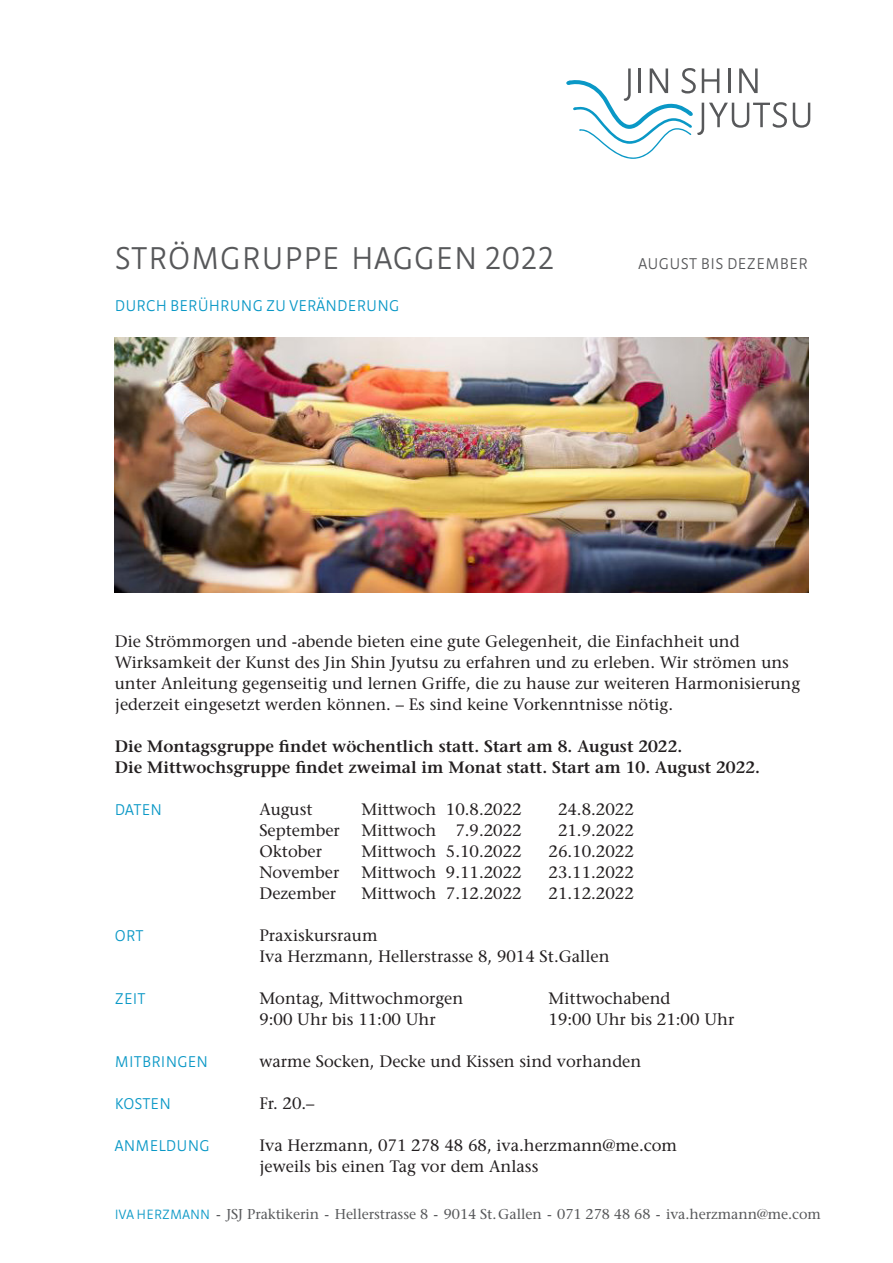
<style>
.page{position:relative;width:893px;height:1263px;background:#fff}
.page>*{position:absolute;margin:0;border:0;box-sizing:border-box;transform-origin:0 0}
.t1{font:300 33.3px "Strada OT";letter-spacing:.025em;color:#57585a}
.t2{font:500 16.5px/21px "Stone Serif Std";color:#231f20}
.t3{font:600 16.5px "Stone Serif Std";color:#231f20}
.t4{font:300 16.5px "Strada OT";letter-spacing:.01em;color:#0a98c6}
.t5{font:300 16.5px "Strada OT";letter-spacing:.025em;color:#57585a}
.t6{font:500 14.25px "Stone Serif Std";letter-spacing:-.005em;color:#57585a}
.s1{font-family:"Strada OT";font-weight:300;color:#0a98c6}
</style>
<div class="page">
<img style="left:115px;top:338px;width:693px;height:255px">
<svg style="left:793px;top:103px;width:17px;height:25px"></svg>
<svg style="left:566px;top:68px;width:221px;height:91px"></svg>
<p class="t1" style="left:115px;top:239px;width:440px">STRÖMGRUPPE HAGGEN 2022</p>
<p class="t4" style="left:115px;top:296px;width:286px">DURCH BERÜHRUNG ZU VERÄNDERUNG</p>
<p class="t5" style="left:638px;top:254px;width:171px">AUGUST BIS DEZEMBER</p>
<p class="t2" style="left:115px;top:630px;width:687px">Die Strömmorgen und -abende bieten eine gute Gelegenheit, die Einfachheit und Wirksamkeit der Kunst des Jin Shin Jyutsu zu erfahren und zu erleben. Wir strömen uns unter Anleitung gegenseitig und lernen Griffe, die zu hause zur weiteren Harmonisierung jederzeit eingesetzt werden können. – Es sind keine Vorkenntnisse nötig.</p>
<p class="t3" style="left:115px;top:736px;width:569px">Die Montagsgruppe findet wöchentlich statt. Start am 8. August 2022.</p>
<p class="t3" style="left:115px;top:757px;width:647px">Die Mittwochsgruppe findet zweimal im Monat statt. Start am 10. August 2022.</p>
<p class="t4" style="left:115px;top:800px;width:49px">DATEN</p>
<p class="t2" style="left:259px;top:798px;width:55px">August</p>
<p class="t2" style="left:361px;top:798px;width:162px">Mittwoch 10.8.2022</p>
<p class="t2" style="left:558px;top:798px;width:77px">24.8.2022</p>
<p class="t2" style="left:259px;top:819px;width:82px">September</p>
<p class="t2" style="left:361px;top:819px;width:162px">Mittwoch 7.9.2022</p>
<p class="t2" style="left:558px;top:819px;width:77px">21.9.2022</p>
<p class="t2" style="left:259px;top:840px;width:64px">Oktober</p>
<p class="t2" style="left:361px;top:840px;width:162px">Mittwoch 5.10.2022</p>
<p class="t2" style="left:549px;top:840px;width:87px">26.10.2022</p>
<p class="t2" style="left:259px;top:861px;width:82px">November</p>
<p class="t2" style="left:361px;top:861px;width:162px">Mittwoch 9.11.2022</p>
<p class="t2" style="left:549px;top:861px;width:87px">23.11.2022</p>
<p class="t2" style="left:259px;top:882px;width:78px">Dezember</p>
<p class="t2" style="left:361px;top:882px;width:162px">Mittwoch 7.12.2022</p>
<p class="t2" style="left:549px;top:882px;width:87px">21.12.2022</p>
<p class="t4" style="left:115px;top:926px;width:30px">ORT</p>
<p class="t2" style="left:259px;top:924px;width:120px">Praxiskursraum</p>
<p class="t2" style="left:259px;top:945px;width:352px">Iva Herzmann, Hellerstrasse 8, 9014 St.Gallen</p>
<p class="t4" style="left:115px;top:989px;width:32px">ZEIT</p>
<p class="t2" style="left:259px;top:987px;width:205px">Montag, Mittwochmorgen</p>
<p class="t2" style="left:549px;top:987px;width:124px">Mittwochabend</p>
<p class="t2" style="left:259px;top:1008px;width:178px">9:00 Uhr bis 11:00 Uhr</p>
<p class="t2" style="left:549px;top:1008px;width:187px">19:00 Uhr bis 21:00 Uhr</p>
<p class="t4" style="left:115px;top:1052px;width:95px">MITBRINGEN</p>
<p class="t2" style="left:259px;top:1050px;width:383px">warme Socken, Decke und Kissen sind vorhanden</p>
<p class="t4" style="left:115px;top:1094px;width:58px">KOSTEN</p>
<p class="t2" style="left:259px;top:1092px;width:57px">Fr. 20.–</p>
<p class="t4" style="left:115px;top:1136px;width:96px">ANMELDUNG</p>
<p class="t2" style="left:259px;top:1134px;width:419px">Iva Herzmann, 071 278 48 68, iva.herzmann@me.com</p>
<p class="t2" style="left:259px;top:1155px;width:280px">jeweils bis einen Tag vor dem Anlass</p>
<p class="t6" style="left:115px;top:1206px;width:707px"><span class="s1">IVA HERZMANN</span> - JSJ Praktikerin - Hellerstrasse 8 - 9014 St.Gallen - 071 278 48 68 - iva.herzmann@me.com</p>
</div>
